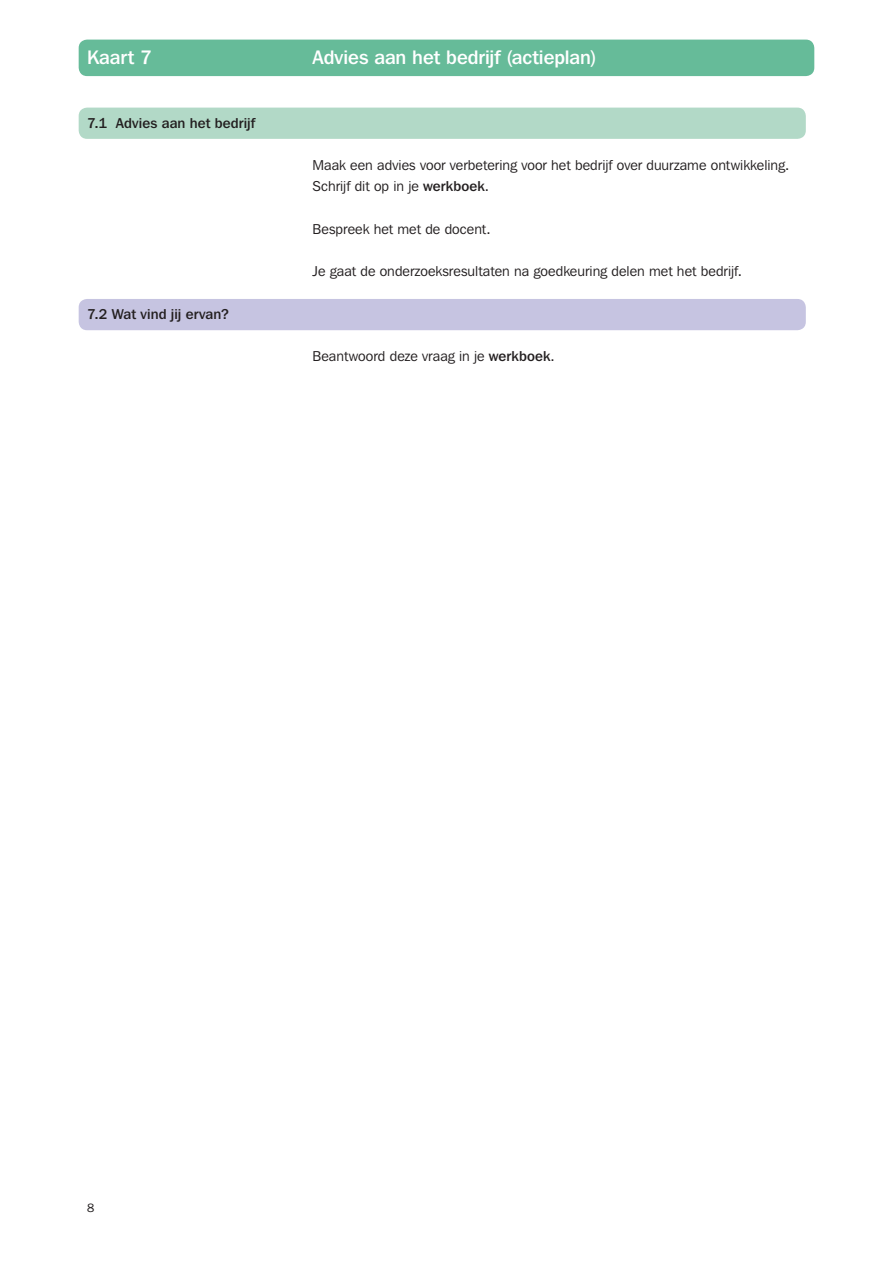
<style>
.page{position:relative;width:893px;height:1263px;background:#fff}
.page>*{position:absolute;margin:0;border:0;box-sizing:border-box;transform-origin:0 0}
.t1{font:500 19.5px "Franklin Gothic IT Cby BT";letter-spacing:-.005em;color:#fff}
.t2{font:14.25px/21.3px "Franklin Gothic IT Cby BT";letter-spacing:.005em;color:#231f20}
.t3{font:500 14.25px "Franklin Gothic IT Cby BT";letter-spacing:.005em;color:#231f20}
.t4{font:12px "Franklin Gothic IT Cby BT";color:#231f20}
.s1{font-weight:500}
</style>
<div class="page">
<div style="left:79px;top:40px;width:735px;height:36px;background:#6b9;border-radius:9px"></div>
<div style="left:79px;top:108px;width:727px;height:31px;background:#b2d9c7;border-radius:9px"></div>
<div style="left:79px;top:299px;width:727px;height:31px;background:#c6c4e1;border-radius:9px"></div>
<h1 class="t1" style="left:87px;top:45px;width:66px">Kaart 7</h1>
<h1 class="t1" style="left:313px;top:45px;width:286px">Advies aan het bedrijf (actieplan)</h1>
<p class="t3" style="left:87px;top:114px;width:170px">7.1 Advies aan het bedrijf</p>
<p class="t3" style="left:87px;top:305px;width:143px">7.2 Wat vind jij ervan?</p>
<p class="t2" style="left:313px;top:154px;width:478px">Maak een advies voor verbetering voor het bedrijf over duurzame ontwikkeling.<br>Schrijf dit op in je <span class="s1">werkboek</span>.</p>
<p class="t2" style="left:313px;top:218px;width:180px">Bespreek het met de docent.</p>
<p class="t2" style="left:313px;top:261px;width:431px">Je gaat de onderzoeksresultaten na goedkeuring delen met het bedrijf.</p>
<p class="t2" style="left:313px;top:346px;width:244px">Beantwoord deze vraag in je <span class="s1">werkboek</span>.</p>
<p class="t4" style="left:87px;top:1200px;width:9px">8</p>
</div>
